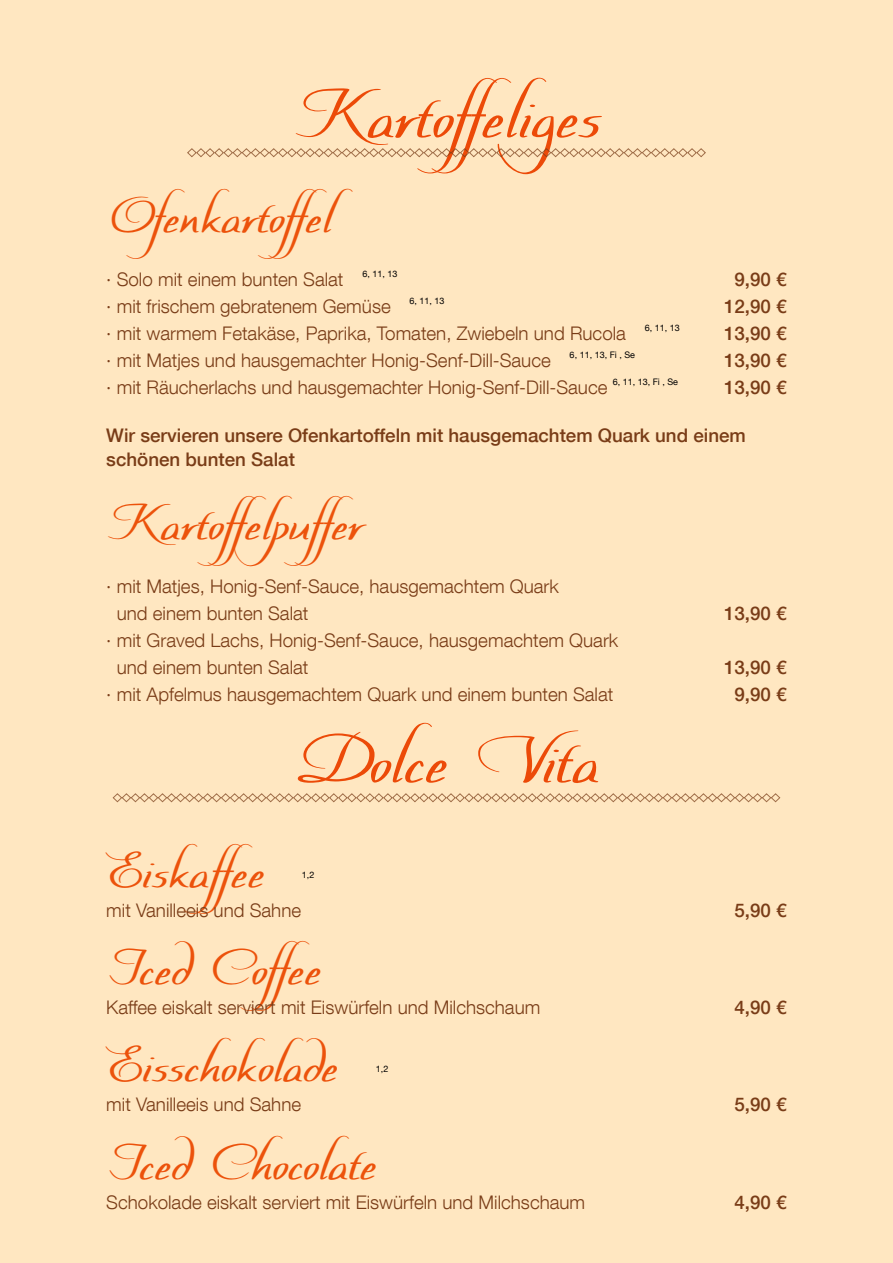
<style>
.page{position:relative;width:893px;height:1263px;background:#ffe7c1}
.page>*{position:absolute;margin:0;border:0;box-sizing:border-box;transform-origin:0 0}
.t1{font:67.5px "Certificate";color:#ec520b}
.t2{font:49.5px "Certificate";color:#ec520b}
.t3{font:300 18.75px/27px "Helvetica Neue LT Com";color:#793c17}
.t4{font:500 18.75px/24px "Helvetica Neue LT Com";color:#793c17}
.t5{font:9px "Helvetica Neue LT Com";color:#000}
</style>
<div class="page">
<svg style="left:187px;top:148px;width:519px;height:10px"></svg>
<svg style="left:112px;top:793px;width:669px;height:10px"></svg>
<h1 class="t1" style="left:293px;top:74px;width:308px">Kartoffeliges</h1>
<h2 class="t2" style="left:106px;top:186px;width:248px">Ofenkartoffel</h2>
<p class="t3" style="left:106px;top:265px;width:239px">· Solo mit einem bunten Salat</p>
<p class="t5" style="left:362px;top:268px;width:37px">6, 11, 13</p>
<p class="t4" style="left:734px;top:267px;width:54px">9,90 €</p>
<p class="t3" style="left:106px;top:292px;width:286px">· mit frischem gebratenem Gemüse</p>
<p class="t5" style="left:410px;top:295px;width:37px">6, 11, 13</p>
<p class="t4" style="left:724px;top:294px;width:64px">12,90 €</p>
<p class="t3" style="left:106px;top:319px;width:521px">· mit warmem Fetakäse, Paprika, Tomaten, Zwiebeln und Rucola</p>
<p class="t5" style="left:645px;top:322px;width:37px">6, 11, 13</p>
<p class="t4" style="left:724px;top:321px;width:64px">13,90 €</p>
<p class="t3" style="left:106px;top:346px;width:446px">· mit Matjes und hausgemachter Honig-Senf-Dill-Sauce</p>
<p class="t5" style="left:570px;top:349px;width:67px">6, 11, 13, Fi , Se</p>
<p class="t4" style="left:724px;top:348px;width:64px">13,90 €</p>
<p class="t3" style="left:106px;top:373px;width:503px">· mit Räucherlachs und hausgemachter Honig-Senf-Dill-Sauce</p>
<p class="t5" style="left:613px;top:376px;width:67px">6, 11, 13, Fi , Se</p>
<p class="t4" style="left:724px;top:375px;width:64px">13,90 €</p>
<p class="t4" style="left:106px;top:423px;width:641px">Wir servieren unsere Ofenkartoffeln mit hausgemachtem Quark und einem schönen bunten Salat</p>
<h2 class="t2" style="left:106px;top:493px;width:274px">Kartoffelpuffer</h2>
<p class="t3" style="left:117px;top:572px;width:444px;text-indent:-10px">· mit Matjes, Honig-Senf-Sauce, hausgemachtem Quark und einem bunten Salat</p>
<p class="t4" style="left:724px;top:601px;width:64px">13,90 €</p>
<p class="t3" style="left:117px;top:626px;width:503px;text-indent:-10px">· mit Graved Lachs, Honig-Senf-Sauce, hausgemachtem Quark und einem bunten Salat</p>
<p class="t4" style="left:724px;top:655px;width:64px">13,90 €</p>
<p class="t3" style="left:106px;top:680px;width:509px">· mit Apfelmus hausgemachtem Quark und einem bunten Salat</p>
<p class="t4" style="left:734px;top:682px;width:54px">9,90 €</p>
<h1 class="t1" style="left:294px;top:719px;width:307px">Dolce Vita</h1>
<h2 class="t2" style="left:106px;top:841px;width:174px">Eiskaffee</h2>
<p class="t5" style="left:302px;top:869px;width:14px">1,2</p>
<p class="t3" style="left:106px;top:896px;width:196px">mit Vanilleeis und Sahne</p>
<p class="t4" style="left:734px;top:898px;width:54px">5,90 €</p>
<h2 class="t2" style="left:106px;top:938px;width:230px">Iced Coffee</h2>
<p class="t3" style="left:106px;top:993px;width:436px">Kaffee eiskalt serviert mit Eiswürfeln und Milchschaum</p>
<p class="t4" style="left:734px;top:995px;width:54px">4,90 €</p>
<h2 class="t2" style="left:106px;top:1035px;width:233px">Eisschokolade</h2>
<p class="t5" style="left:376px;top:1063px;width:14px">1,2</p>
<p class="t3" style="left:106px;top:1091px;width:196px">mit Vanilleeis und Sahne</p>
<p class="t4" style="left:734px;top:1092px;width:54px">5,90 €</p>
<h2 class="t2" style="left:106px;top:1132px;width:272px">Iced Chocolate</h2>
<p class="t3" style="left:106px;top:1188px;width:480px">Schokolade eiskalt serviert mit Eiswürfeln und Milchschaum</p>
<p class="t4" style="left:734px;top:1190px;width:54px">4,90 €</p>
</div>
